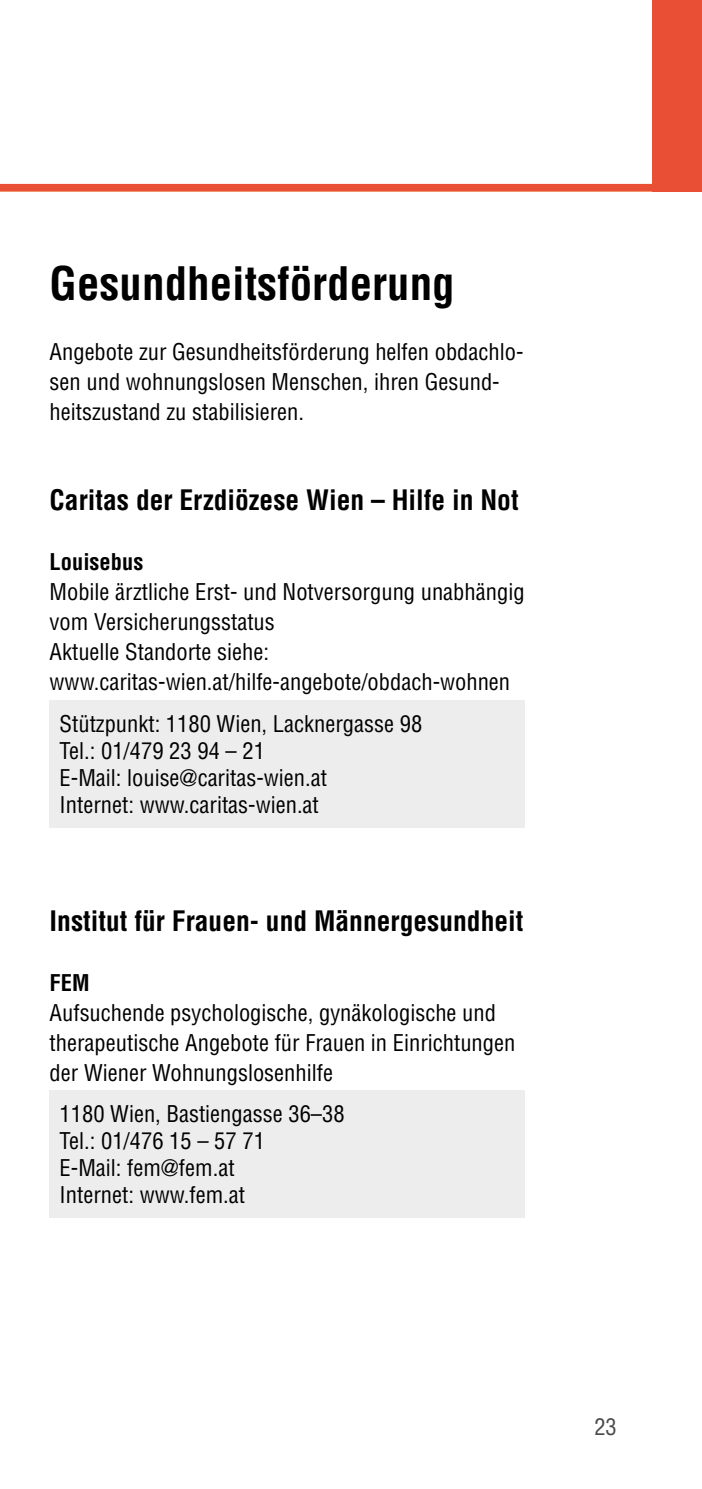
<style>
.page{position:relative;width:702px;height:1489px;background:#fff}
.page>*{position:absolute;margin:0;border:0;box-sizing:border-box;transform-origin:0 0}
.t1{font:700 condensed 45px "Helvetica LT Std";color:#000}
.t2{font:700 condensed 27.5px "Helvetica LT Std";color:#000}
.t3{font:condensed 22.5px/30px "Helvetica LT Std";color:#000}
.t4{font:700 condensed 22.5px "Helvetica LT Std";color:#000}
.t5{font:condensed 22.5px "Helvetica LT Std";color:#4a4a49}
</style>
<div class="page">
<div style="left:652px;top:0;width:50px;height:191px;background:#e94f35"></div>
<div style="left:0;top:184px;width:702px;height:7px;background:#e94f35"></div>
<div style="left:50px;top:700px;width:474px;height:128px;background:#ededed"></div>
<div style="left:50px;top:1090px;width:474px;height:128px;background:#ededed"></div>
<h1 class="t1" style="left:50px;top:255px;width:406px">Gesundheitsförderung</h1>
<p class="t3" style="left:50px;top:337px;width:475px">Angebote zur Gesundheitsförderung helfen obdachlo&shy;sen und wohnungslosen Menschen, ihren Gesund&shy;heitszustand zu stabilisieren.</p>
<p class="t2" style="left:50px;top:483px;width:470px">Caritas der Erzdiözese Wien – Hilfe in Not</p>
<p class="t4" style="left:50px;top:548px;width:95px">Louisebus</p>
<p class="t3" style="left:50px;top:577px;width:476px">Mobile ärztliche Erst- und Notversorgung unabhängig vom Versicherungsstatus<br>Aktuelle Standorte siehe: www.caritas-wien.at/hilfe-angebote/obdach-wohnen</p>
<p class="t3" style="left:60px;top:710px;width:364px;line-height:27px">Stützpunkt: 1180 Wien, Lacknergasse 98<br>Tel.: 01/479 23 94 – 21<br>E-Mail: louise@caritas-wien.at<br>Internet: www.caritas-wien.at</p>
<p class="t2" style="left:50px;top:903px;width:475px">Institut für Frauen- und Männergesundheit</p>
<p class="t4" style="left:50px;top:968px;width:42px">FEM</p>
<p class="t3" style="left:50px;top:997px;width:467px">Aufsuchende psychologische, gynäkologische und therapeutische Angebote für Frauen in Einrichtungen der Wiener Wohnungslosenhilfe</p>
<p class="t3" style="left:60px;top:1100px;width:286px;line-height:27px">1180 Wien, Bastiengasse 36–38<br>Tel.: 01/476 15 – 57 71<br>E-Mail: fem@fem.at<br>Internet: www.fem.at</p>
<p class="t5" style="left:594px;top:1412px;width:24px">23</p>
</div>
